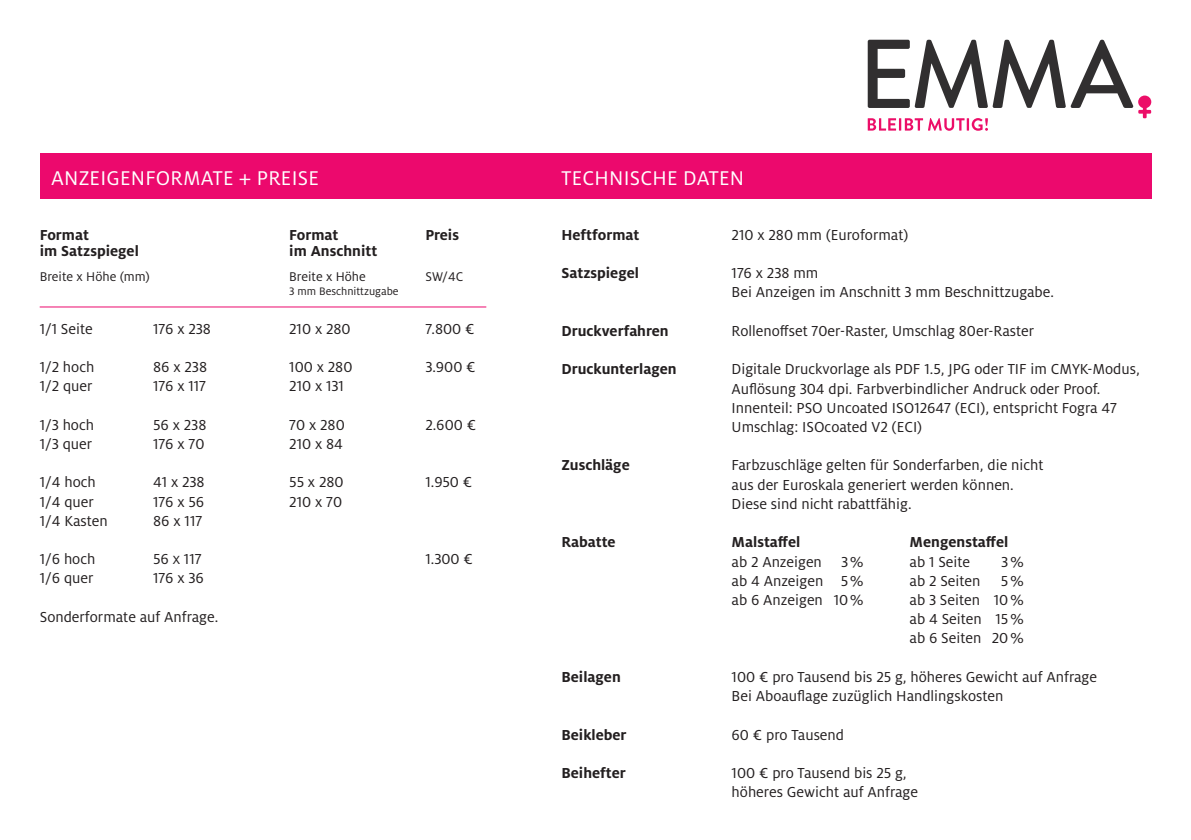
<style>
.page{position:relative;width:1191px;height:840px;background:#fff}
.page>*{position:absolute;margin:0;border:0;box-sizing:border-box;transform-origin:0 0}
.t1{font:22px "Milo Pro";letter-spacing:.01em;color:#fff}
.t2{font:16px/19.2px "Milo Pro";color:#231f20}
.t3{font:700 16px "Milo Pro";color:#231f20}
.t4{font:14px "Milo Pro";color:#231f20}
.t5{font:12px "Milo Pro";color:#231f20}
</style>
<div class="page">
<div style="left:40px;top:153px;width:1111px;height:45px;background:#ec096d"></div>
<hr style="left:40px;top:306px;width:446px;height:1px;background:#ec096d">
<svg style="left:867px;top:40px;width:284px;height:91px"></svg>
<h1 class="t1" style="left:51px;top:165px;width:269px">ANZEIGENFORMATE + PREISE</h1>
<h1 class="t1" style="left:561px;top:165px;width:184px">TECHNISCHE DATEN</h1>
<p class="t3" style="left:40px;top:225px;width:51px">Format</p>
<p class="t3" style="left:289px;top:225px;width:51px">Format</p>
<p class="t3" style="left:425px;top:225px;width:35px">Preis</p>
<p class="t3" style="left:40px;top:241px;width:101px">im Satzspiegel</p>
<p class="t3" style="left:289px;top:241px;width:89px">im Anschnitt</p>
<p class="t4" style="left:40px;top:268px;width:112px">Breite x Höhe (mm)</p>
<p class="t4" style="left:289px;top:268px;width:78px">Breite x Höhe</p>
<p class="t4" style="left:425px;top:268px;width:39px">SW/4C</p>
<p class="t5" style="left:289px;top:284px;width:111px">3 mm Beschnittzugabe</p>
<p class="t2" style="left:40px;top:319px;width:55px">1/1 Seite</p>
<p class="t2" style="left:153px;top:319px;width:59px">176 x 238</p>
<p class="t2" style="left:289px;top:319px;width:63px">210 x 280</p>
<p class="t2" style="left:425px;top:319px;width:51px">7.800 €</p>
<p class="t2" style="left:40px;top:357px;width:56px">1/2 hoch</p>
<p class="t2" style="left:153px;top:357px;width:55px">86 x 238</p>
<p class="t2" style="left:289px;top:357px;width:65px">100 x 280</p>
<p class="t2" style="left:425px;top:357px;width:52px">3.900 €</p>
<p class="t2" style="left:40px;top:376px;width:54px">1/2 quer</p>
<p class="t2" style="left:153px;top:376px;width:55px">176 x 117</p>
<p class="t2" style="left:289px;top:376px;width:56px">210 x 131</p>
<p class="t2" style="left:40px;top:415px;width:56px">1/3 hoch</p>
<p class="t2" style="left:153px;top:415px;width:55px">56 x 238</p>
<p class="t2" style="left:289px;top:415px;width:57px">70 x 280</p>
<p class="t2" style="left:425px;top:415px;width:52px">2.600 €</p>
<p class="t2" style="left:40px;top:434px;width:54px">1/3 quer</p>
<p class="t2" style="left:153px;top:434px;width:53px">176 x 70</p>
<p class="t2" style="left:289px;top:434px;width:55px">210 x 84</p>
<p class="t2" style="left:40px;top:472px;width:58px">1/4 hoch</p>
<p class="t2" style="left:153px;top:472px;width:53px">41 x 238</p>
<p class="t2" style="left:289px;top:472px;width:56px">55 x 280</p>
<p class="t2" style="left:425px;top:472px;width:48px">1.950 €</p>
<p class="t2" style="left:40px;top:491px;width:56px">1/4 quer</p>
<p class="t2" style="left:153px;top:491px;width:53px">176 x 56</p>
<p class="t2" style="left:289px;top:491px;width:54px">210 x 70</p>
<p class="t2" style="left:40px;top:511px;width:69px">1/4 Kasten</p>
<p class="t2" style="left:153px;top:511px;width:51px">86 x 117</p>
<p class="t2" style="left:40px;top:549px;width:57px">1/6 hoch</p>
<p class="t2" style="left:153px;top:549px;width:50px">56 X 117</p>
<p class="t2" style="left:425px;top:549px;width:49px">1.300 €</p>
<p class="t2" style="left:40px;top:568px;width:55px">1/6 quer</p>
<p class="t2" style="left:153px;top:568px;width:52px">176 x 36</p>
<p class="t2" style="left:40px;top:607px;width:180px">Sonderformate auf Anfrage.</p>
<p class="t3" style="left:561px;top:225px;width:79px">Heftformat</p>
<p class="t2" style="left:731px;top:225px;width:178px">210 x 280 mm (Euroformat)</p>
<p class="t3" style="left:561px;top:264px;width:79px">Satzspiegel</p>
<p class="t2" style="left:731px;top:263px;width:324px">176 x 238 mm<br>Bei Anzeigen im Anschnitt 3 mm Beschnittzugabe.</p>
<p class="t3" style="left:561px;top:321px;width:109px">Druckverfahren</p>
<p class="t2" style="left:731px;top:321px;width:304px">Rollenoffset 70er-Raster, Umschlag 80er-Raster</p>
<p class="t3" style="left:561px;top:360px;width:117px">Druckunterlagen</p>
<p class="t2" style="left:731px;top:359px;width:410px">Digitale Druckvorlage als PDF 1.5, JPG oder TIF im CMYK-Modus, Auflösung 304 dpi. Farbverbindlicher Andruck oder Proof.<br>Innenteil: PSO Uncoated ISO12647 (ECI), entspricht Fogra 47<br>Umschlag: ISOcoated V2 (ECI)</p>
<p class="t3" style="left:561px;top:456px;width:70px">Zuschläge</p>
<p class="t2" style="left:731px;top:455px;width:313px">Farbzuschläge gelten für Sonderfarben, die nicht aus der Euroskala generiert werden können.<br>Diese sind nicht rabattfähig.</p>
<p class="t3" style="left:561px;top:533px;width:56px">Rabatte</p>
<p class="t3" style="left:731px;top:533px;width:70px">Malstaffel</p>
<p class="t3" style="left:909px;top:533px;width:100px">Mengenstaffel</p>
<p class="t2" style="left:731px;top:551px;width:133px">ab 2 Anzeigen 3%</p>
<p class="t2" style="left:909px;top:551px;width:62px">ab 1 Seite</p>
<p class="t2" style="left:1001px;top:551px;width:24px">3%</p>
<p class="t2" style="left:731px;top:571px;width:133px">ab 4 Anzeigen 5%</p>
<p class="t2" style="left:909px;top:571px;width:72px">ab 2 Seiten</p>
<p class="t2" style="left:1001px;top:571px;width:24px">5%</p>
<p class="t2" style="left:731px;top:590px;width:133px">ab 6 Anzeigen 10%</p>
<p class="t2" style="left:909px;top:590px;width:115px;text-align:justify">ab 3 Seiten 10% ab 4 Seiten 15% ab 6 Seiten 20%</p>
<p class="t3" style="left:561px;top:667px;width:61px">Beilagen</p>
<p class="t2" style="left:731px;top:667px;width:367px">100 € pro Tausend bis 25 g, höheres Gewicht auf Anfrage<br>Bei Aboauflage zuzüglich Handlingskosten</p>
<p class="t3" style="left:561px;top:725px;width:67px">Beikleber</p>
<p class="t2" style="left:731px;top:724px;width:114px">60 € pro Tausend</p>
<p class="t3" style="left:561px;top:763px;width:66px">Beihefter</p>
<p class="t2" style="left:731px;top:763px;width:188px">100 € pro Tausend bis 25 g, höheres Gewicht auf Anfrage</p>
</div>
